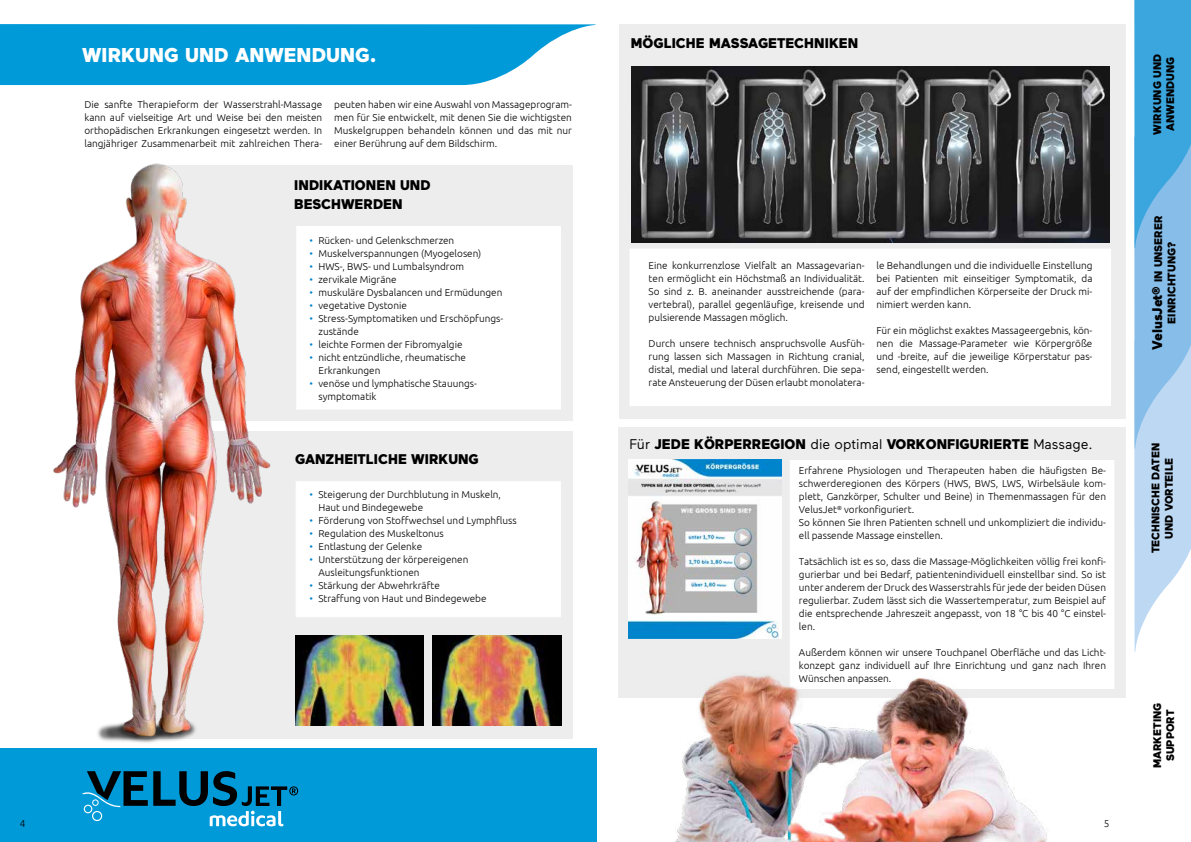
<style>
.page{position:relative;width:1191px;height:842px;background:#fff}
.page>*{position:absolute;margin:0;border:0;box-sizing:border-box;transform-origin:0 0}
.t1{font:900 20px "Maax";color:#fff}
.t2{font:900 14px/19px "Maax";color:#000}
.t3{font:900 11px/13.2px "Maax";color:#000;text-align:center}
.t4{font:300 10px/13px "Ubuntu";color:#000;text-align:justify}
.s1{color:#0085cd}
.s2{font-weight:400}
.s3{font-size:11px}
</style>
<div class="page">
<div style="left:618px;top:427px;width:507px;height:270px;background:#ededed"></div>
<div style="left:789px;top:460px;width:325px;height:229px;background:#fff;border:1px solid #fff"></div>
<div style="left:619px;top:24px;width:506px;height:394px;background:#ededed"></div>
<img style="left:632px;top:67px;width:477px;height:175px">
<div style="left:629px;top:249px;width:482px;height:157px;background:#fff"></div>
<div style="left:0;top:748px;width:596px;height:94px;background:#009ad8"></div>
<svg style="left:0;top:24px;width:595px;height:61px;background:#1ba4dc"></svg>
<div style="left:150px;top:166px;width:422px;height:255px;background:#ededed"></div>
<div style="left:135px;top:431px;width:437px;height:307px;background:#ededed"></div>
<div style="left:296px;top:226px;width:265px;height:183px;background:#fff"></div>
<div style="left:296px;top:481px;width:265px;height:136px;background:#fff"></div>
<img style="left:432px;top:635px;width:130px;height:90px">
<img style="left:295px;top:635px;width:128px;height:91px">
<img style="left:53px;top:163px;width:220px;height:580px">
<svg style="left:82px;top:771px;width:216px;height:55px"></svg>
<img style="left:629px;top:460px;width:152px;height:179px">
<img style="left:596px;top:672px;width:490px;height:170px">
<svg style="left:1134px;top:0;width:57px;height:652px;background:#8ec5eb"></svg>
<h1 class="t1" style="left:82px;top:44px;width:296px">WIRKUNG UND ANWENDUNG.</h1>
<p class="t4" style="left:84px;top:97px;width:239px">Die sanfte Therapieform der Wasserstrahl-Massage kann auf vielseitige Art und Weise bei den meisten orthopädischen Erkrankungen eingesetzt werden. In langjähriger Zusammenarbeit mit zahlreichen Thera-</p>
<p class="t4" style="left:334px;top:97px;width:239px">peuten haben wir eine Auswahl von Massageprogram&shy;men für Sie entwickelt, mit denen Sie die wichtigsten Muskelgruppen behandeln können und das mit nur einer Berührung auf dem Bildschirm.</p>
<h2 class="t2" style="left:294px;top:176px;width:138px">INDIKATIONEN UND<br>BESCHWERDEN</h2>
<p class="t4" style="left:309px;top:234px;width:146px"><span class="s1">•</span> Rücken- und Gelenkschmerzen</p>
<p class="t4" style="left:309px;top:247px;width:173px"><span class="s1">•</span> Muskelverspannungen (Myogelosen)</p>
<p class="t4" style="left:309px;top:260px;width:156px"><span class="s1">•</span> HWS-, BWS- und Lumbalsyndrom</p>
<p class="t4" style="left:309px;top:273px;width:89px"><span class="s1">•</span> zervikale Migräne</p>
<p class="t4" style="left:309px;top:286px;width:194px"><span class="s1">•</span> muskuläre Dysbalancen und Ermüdungen</p>
<p class="t4" style="left:309px;top:299px;width:99px"><span class="s1">•</span> vegetative Dystonie</p>
<p class="t4" style="left:318px;top:312px;width:186px;text-indent:-9px"><span class="s1">•</span> Stress-Symptomatiken und Erschöpfungs&shy;zustände</p>
<p class="t4" style="left:309px;top:338px;width:155px"><span class="s1">•</span> leichte Formen der Fibromyalgie</p>
<p class="t4" style="left:318px;top:351px;width:149px;text-indent:-9px"><span class="s1">•</span> nicht entzündliche, rheumatische<br>Erkrankungen</p>
<p class="t4" style="left:318px;top:377px;width:160px;text-indent:-9px"><span class="s1">•</span> venöse und lymphatische Stauungs&shy;symptomatik</p>
<h2 class="t2" style="left:295px;top:449px;width:185px">GANZHEITLICHE WIRKUNG</h2>
<p class="t4" style="left:318px;top:488px;width:184px;text-indent:-9px"><span class="s1">•</span> Steigerung der Durchblutung in Muskeln,<br>Haut und Bindegewebe</p>
<p class="t4" style="left:309px;top:514px;width:209px"><span class="s1">•</span> Förderung von Stoffwechsel und Lymphfluss</p>
<p class="t4" style="left:309px;top:527px;width:136px"><span class="s1">•</span> Regulation des Muskeltonus</p>
<p class="t4" style="left:309px;top:540px;width:114px"><span class="s1">•</span> Entlastung der Gelenke</p>
<p class="t4" style="left:318px;top:553px;width:151px;text-indent:-9px"><span class="s1">•</span> Unterstützung der körpereigenen<br>Ausleitungsfunktionen</p>
<p class="t4" style="left:309px;top:579px;width:132px"><span class="s1">•</span> Stärkung der Abwehrkräfte</p>
<p class="t4" style="left:309px;top:592px;width:179px"><span class="s1">•</span> Straffung von Haut und Bindegewebe</p>
<h2 class="t2" style="left:631px;top:33px;width:229px">MÖGLICHE MASSAGETECHNIKEN</h2>
<p class="t4" style="left:648px;top:259px;width:217px">Eine konkurrenzlose Vielfalt an Massagevarian&shy;ten ermöglicht ein Höchstmaß an Individualität.<br>So sind z. B. aneinander ausstreichende (para&shy;vertebral), parallel gegenläufige, kreisende und pulsierende Massagen möglich.</p>
<p class="t4" style="left:648px;top:337px;width:217px">Durch unsere technisch anspruchsvolle Ausfüh&shy;rung lassen sich Massagen in Richtung cranial, distal, medial und lateral durchführen. Die sepa&shy;rate Ansteuerung der Düsen erlaubt monolatera-</p>
<p class="t4" style="left:876px;top:259px;width:217px">le Behandlungen und die individuelle Einstellung bei Patienten mit einseitiger Symptomatik, da auf der empfindlichen Körperseite der Druck mi&shy;nimiert werden kann.</p>
<p class="t4" style="left:876px;top:324px;width:217px">Für ein möglichst exaktes Massageergebnis, kön&shy;nen die Massage-Parameter wie Körpergröße und -breite, auf die jeweilige Körperstatur pas&shy;send, eingestellt werden.</p>
<h2 class="t2" style="left:629px;top:434px;width:464px"><span class="s2">Für</span> JEDE KÖRPERREGION <span class="s2">die optimal</span> VORKONFIGURIERTE <span class="s2">Massage.</span></h2>
<p class="t4" style="left:799px;top:464px;width:308px;text-align:left">Erfahrene Physiologen und Therapeuten haben die häufigsten Be&shy;schwerderegionen des Körpers (HWS, BWS, LWS, Wirbelsäule kom&shy;plett, Ganzkörper, Schulter und Beine) in Themenmassagen für den VelusJet<sup>®</sup> vorkonfiguriert.<br>So können Sie Ihren Patienten schnell und unkompliziert die individu&shy;ell passende Massage einstellen.</p>
<p class="t4" style="left:799px;top:555px;width:309px">Tatsächlich ist es so, dass die Massage-Möglichkeiten völlig frei konfi&shy;gurierbar und bei Bedarf, patientenindividuell einstellbar sind. So ist unter anderem der Druck des Wasserstrahls für jede der beiden Düsen regulierbar. Zudem lässt sich die Wassertemperatur, zum Beispiel auf die entsprechende Jahreszeit angepasst, von 18 °C bis 40 °C einstel&shy;len.</p>
<p class="t4" style="left:799px;top:646px;width:309px">Außerdem können wir unsere Touchpanel Oberfläche und das Licht&shy;konzept ganz individuell auf Ihre Einrichtung und ganz nach Ihren Wünschen anpassen.</p>
<p class="t4" style="left:20px;top:817px;width:7px">4</p>
<p class="t4" style="left:1103px;top:817px;width:7px">5</p>
<p class="t3" style="left:1150px;top:135px;width:82px;text-align:left;rotate:-90deg">WIRKUNG UND<br>ANWENDUNG</p>
<h2 class="t2" style="left:1147px;top:350px;width:136px;rotate:-90deg">VelusJet® <span class="s3">IN UNSERER</span></h2>
<p class="t3" style="left:1165px;top:324px;width:83px;rotate:-90deg">EINRICHTUNG?</p>
<p class="t3" style="left:1149px;top:553px;width:112px;rotate:-90deg">TECHNISCHE DATEN<br>UND VORTEILE</p>
<p class="t3" style="left:1150px;top:768px;width:67px;rotate:-90deg">MARKETING<br>SUPPORT</p>
</div>
